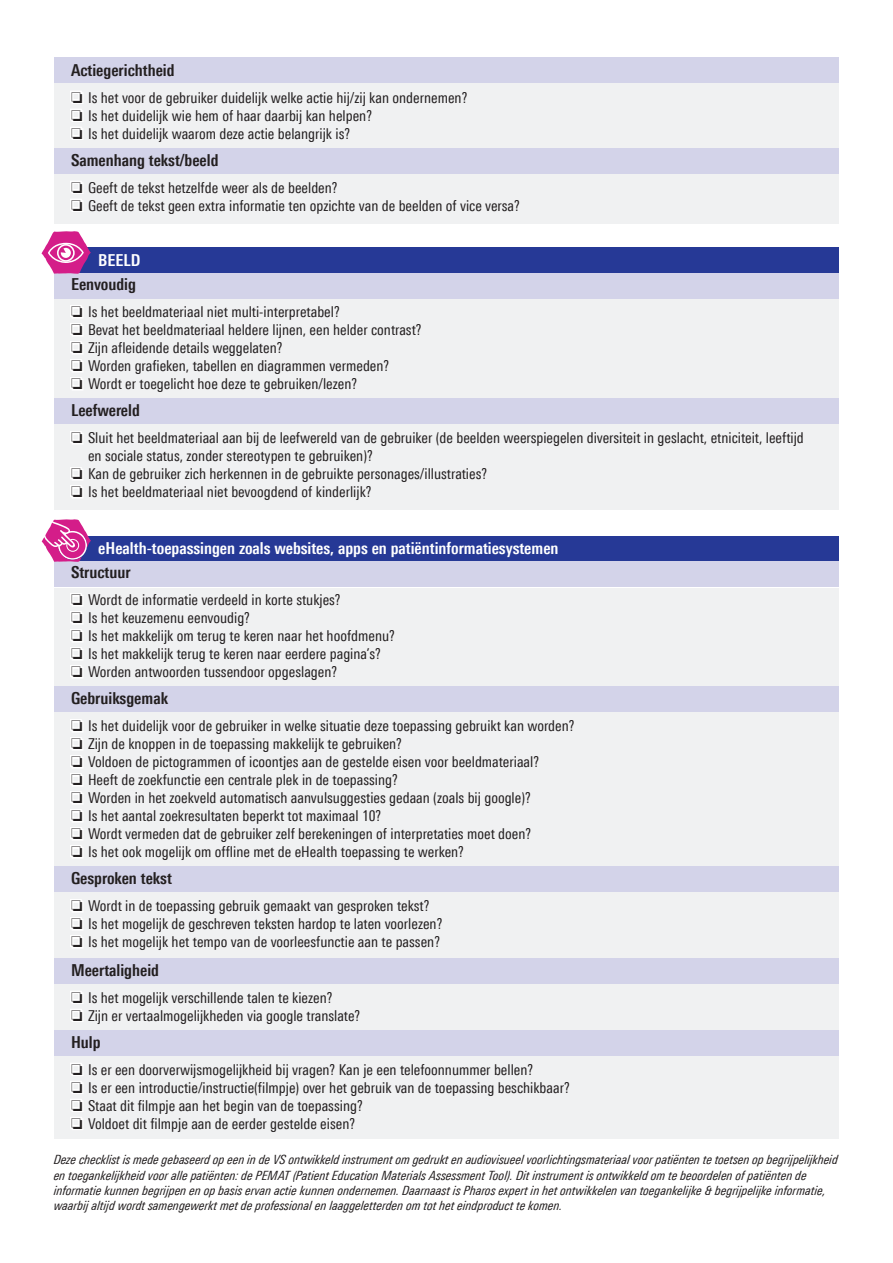
<style>
.page{position:relative;width:893px;height:1263px;background:#fff}
.page>*{position:absolute;margin:0;border:0;box-sizing:border-box;transform-origin:0 0}
.t1{font:700 condensed 16.5px "LT Univers";color:#231f20}
.t2{font:700 condensed 16.5px "LT Univers";color:#fff}
.t3{font:condensed 15px/18px "LT Univers";color:#231f20}
.t4{font:italic condensed 12.75px/15.3px "LT Univers";color:#231f20}
</style>
<div class="page">
<div style="left:54px;top:70px;width:785px;height:153px;background:#f0f1f2"></div>
<div style="left:54px;top:278px;width:785px;height:231px;background:#f0f1f2"></div>
<div style="left:54px;top:588px;width:785px;height:550px;background:#f0f1f2"></div>
<div style="left:54px;top:248px;width:785px;height:25px;background:#263996"></div>
<div style="left:54px;top:536px;width:785px;height:25px;background:#263996"></div>
<div style="left:54px;top:57px;width:785px;height:26px;background:#d3d3e9"></div>
<div style="left:54px;top:148px;width:785px;height:25px;background:#d3d3e9"></div>
<div style="left:54px;top:273px;width:785px;height:26px;background:#d3d3e9"></div>
<div style="left:54px;top:399px;width:785px;height:25px;background:#d3d3e9"></div>
<div style="left:54px;top:561px;width:785px;height:26px;background:#d3d3e9"></div>
<div style="left:54px;top:686px;width:785px;height:26px;background:#d3d3e9"></div>
<div style="left:54px;top:866px;width:785px;height:26px;background:#d3d3e9"></div>
<div style="left:54px;top:958px;width:785px;height:25px;background:#d3d3e9"></div>
<div style="left:54px;top:1030px;width:785px;height:26px;background:#d3d3e9"></div>
<svg style="left:70px;top:91px;width:13px;height:49px"></svg>
<svg style="left:70px;top:181px;width:13px;height:31px"></svg>
<svg style="left:70px;top:305px;width:13px;height:85px"></svg>
<svg style="left:70px;top:431px;width:13px;height:13px"></svg>
<svg style="left:70px;top:467px;width:13px;height:31px"></svg>
<svg style="left:70px;top:593px;width:13px;height:85px"></svg>
<svg style="left:70px;top:719px;width:13px;height:139px"></svg>
<svg style="left:70px;top:899px;width:13px;height:49px"></svg>
<svg style="left:70px;top:991px;width:13px;height:31px"></svg>
<svg style="left:70px;top:1063px;width:13px;height:67px"></svg>
<svg style="left:42px;top:231px;width:49px;height:43px"></svg>
<svg style="left:42px;top:519px;width:49px;height:43px"></svg>
<p class="t1" style="left:71px;top:60px;width:105px">Actiegerichtheid</p>
<p class="t3" style="left:71px;top:88px;width:398px">❏ Is het voor de gebruiker duidelijk welke actie hij/zij kan ondernemen? ❏ Is het duidelijk wie hem of haar daarbij kan helpen?<br>❏ Is het duidelijk waarom deze actie belangrijk is?</p>
<p class="t1" style="left:71px;top:150px;width:149px">Samenhang tekst/beeld</p>
<p class="t3" style="left:71px;top:178px;width:450px">❏ Geeft de tekst hetzelfde weer als de beelden?<br>❏ Geeft de tekst geen extra informatie ten opzichte van de beelden of vice versa?</p>
<p class="t2" style="left:98px;top:250px;width:44px">BEELD</p>
<p class="t1" style="left:71px;top:274px;width:66px">Eenvoudig</p>
<p class="t3" style="left:71px;top:303px;width:352px">❏ Is het beeldmateriaal niet multi-interpretabel?<br>❏ Bevat het beeldmateriaal heldere lijnen, een helder contrast? ❏ Zijn afleidende details weggelaten?<br>❏ Worden grafieken, tabellen en diagrammen vermeden?<br>❏ Wordt er toegelicht hoe deze te gebruiken/lezen?</p>
<p class="t1" style="left:71px;top:400px;width:70px">Leefwereld</p>
<p class="t3" style="left:71px;top:429px;width:734px">❏ Sluit het beeldmateriaal aan bij de leefwereld van de gebruiker (de beelden weerspiegelen diversiteit in geslacht, etniciteit, leeftijd</p>
<p class="t3" style="left:88px;top:447px;width:286px">en sociale status, zonder stereotypen te gebruiken)?</p>
<p class="t3" style="left:71px;top:465px;width:418px">❏ Kan de gebruiker zich herkennen in de gebruikte personages/illustraties?</p>
<p class="t3" style="left:71px;top:483px;width:302px">❏ Is het beeldmateriaal niet bevoogdend of kinderlijk?</p>
<p class="t2" style="left:98px;top:538px;width:462px">eHealth-toepassingen zoals websites, apps en patiëntinformatiesystemen</p>
<p class="t1" style="left:71px;top:562px;width:61px">Structuur</p>
<p class="t3" style="left:71px;top:591px;width:325px">❏ Wordt de informatie verdeeld in korte stukjes?<br>❏ Is het keuzemenu eenvoudig?<br>❏ Is het makkelijk om terug te keren naar het hoofdmenu? ❏ Is het makkelijk terug te keren naar eerdere pagina’s? ❏ Worden antwoorden tussendoor opgeslagen?</p>
<p class="t1" style="left:71px;top:688px;width:98px">Gebruiksgemak</p>
<p class="t3" style="left:71px;top:717px;width:505px">❏ Is het duidelijk voor de gebruiker in welke situatie deze toepassing gebruikt kan worden? ❏ Zijn de knoppen in de toepassing makkelijk te gebruiken?<br>❏ Voldoen de pictogrammen of icoontjes aan de gestelde eisen voor beeldmateriaal?<br>❏ Heeft de zoekfunctie een centrale plek in de toepassing?<br>❏ Worden in het zoekveld automatisch aanvulsuggesties gedaan (zoals bij google)?<br>❏ Is het aantal zoekresultaten beperkt tot maximaal 10?<br>❏ Wordt vermeden dat de gebruiker zelf berekeningen of interpretaties moet doen?<br>❏ Is het ook mogelijk om offline met de eHealth toepassing te werken?</p>
<p class="t1" style="left:71px;top:868px;width:102px">Gesproken tekst</p>
<p class="t3" style="left:71px;top:897px;width:373px">❏ Wordt in de toepassing gebruik gemaakt van gesproken tekst? ❏ Is het mogelijk de geschreven teksten hardop te laten voorlezen? ❏ Is het mogelijk het tempo van de voorleesfunctie aan te passen?</p>
<p class="t1" style="left:71px;top:960px;width:89px">Meertaligheid</p>
<p class="t3" style="left:71px;top:988px;width:291px">❏ Is het mogelijk verschillende talen te kiezen?<br>❏ Zijn er vertaalmogelijkheden via google translate?</p>
<p class="t1" style="left:71px;top:1032px;width:31px">Hulp</p>
<p class="t3" style="left:71px;top:1060px;width:500px">❏ Is er een doorverwijsmogelijkheid bij vragen? Kan je een telefoonnummer bellen?<br>❏ Is er een introductie/instructie(filmpje) over het gebruik van de toepassing beschikbaar? ❏ Staat dit filmpje aan het begin van de toepassing?<br>❏ Voldoet dit filmpje aan de eerder gestelde eisen?</p>
<p class="t4" style="left:54px;top:1152px;width:786px">Deze checklist is mede gebaseerd op een in de VS ontwikkeld instrument om gedrukt en audiovisueel voorlichtingsmateriaal voor patiënten te toetsen op begrijpelijkheid en toegankelijkheid voor alle patiënten: de PEMAT (Patient Education Materials Assessment Tool). Dit instrument is ontwikkeld om te beoordelen of patiënten de informatie kunnen begrijpen en op basis ervan actie kunnen ondernemen. Daarnaast is Pharos expert in het ontwikkelen van toegankelijke &amp; begrijpelijke informatie, waarbij altijd wordt samengewerkt met de professional en laaggeletterden om tot het eindproduct te komen.</p>
</div>
